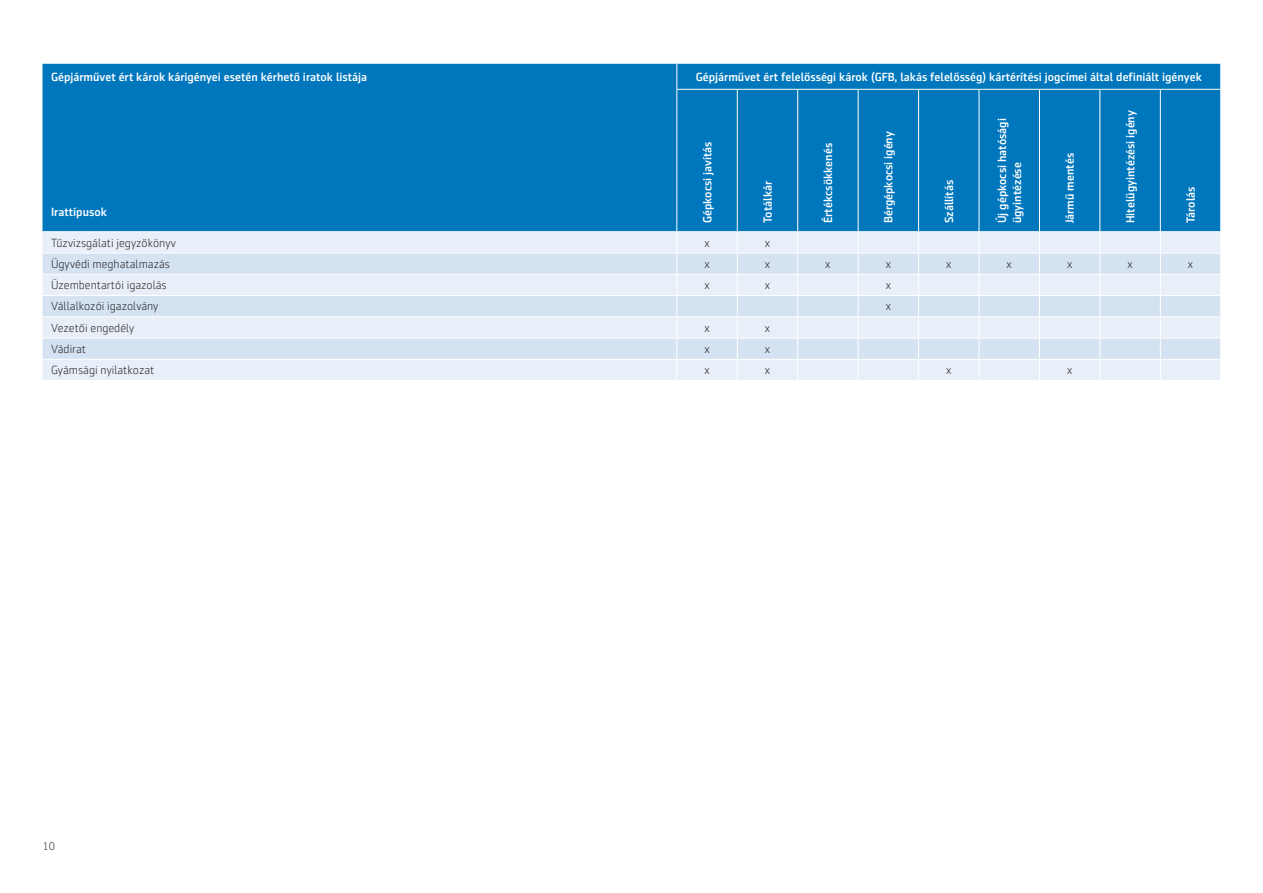
<style>
.page{position:relative;width:1263px;height:893px;background:#fff}
.page>*{position:absolute;margin:0;border:0;box-sizing:border-box;transform-origin:0 0}
.t1{font:500 12px/15px "Sentico Sans DT";color:#fff}
.t2{font:300 12px "Sentico Sans DT";color:#231f20}
.t3{font:300 11.25px "Sentico Sans DT";color:#231f20}
</style>
<div class="page">
<div style="left:43px;top:64px;width:1177px;height:167px;background:#0077bd"></div>
<div style="left:43px;top:232px;width:1177px;height:148px;background:#e8eff8"></div>
<svg style="left:43px;top:254px;width:1177px;height:105px;background:#dce7f4"></svg>
<hr style="left:43px;top:253px;width:694px;height:1px;background:#fff">
<hr style="left:737px;top:253px;width:61px;height:1px;background:#fff">
<hr style="left:798px;top:253px;width:60px;height:1px;background:#fff">
<hr style="left:858px;top:253px;width:60px;height:1px;background:#fff">
<hr style="left:918px;top:253px;width:61px;height:1px;background:#fff">
<hr style="left:979px;top:253px;width:60px;height:1px;background:#fff">
<hr style="left:1039px;top:253px;width:61px;height:1px;background:#fff">
<hr style="left:1100px;top:253px;width:60px;height:1px;background:#fff">
<hr style="left:1160px;top:253px;width:61px;height:1px;background:#fff">
<hr style="left:43px;top:274px;width:694px;height:1px;background:#fff">
<hr style="left:737px;top:274px;width:61px;height:1px;background:#fff">
<hr style="left:798px;top:274px;width:60px;height:1px;background:#fff">
<hr style="left:858px;top:274px;width:60px;height:1px;background:#fff">
<hr style="left:918px;top:274px;width:61px;height:1px;background:#fff">
<hr style="left:979px;top:274px;width:60px;height:1px;background:#fff">
<hr style="left:1039px;top:274px;width:61px;height:1px;background:#fff">
<hr style="left:1100px;top:274px;width:60px;height:1px;background:#fff">
<hr style="left:1160px;top:274px;width:61px;height:1px;background:#fff">
<hr style="left:43px;top:295px;width:694px;height:1px;background:#fff">
<hr style="left:737px;top:295px;width:61px;height:1px;background:#fff">
<hr style="left:798px;top:295px;width:60px;height:1px;background:#fff">
<hr style="left:858px;top:295px;width:60px;height:1px;background:#fff">
<hr style="left:918px;top:295px;width:61px;height:1px;background:#fff">
<hr style="left:979px;top:295px;width:60px;height:1px;background:#fff">
<hr style="left:1039px;top:295px;width:61px;height:1px;background:#fff">
<hr style="left:1100px;top:295px;width:60px;height:1px;background:#fff">
<hr style="left:1160px;top:295px;width:61px;height:1px;background:#fff">
<hr style="left:43px;top:316px;width:694px;height:1px;background:#fff">
<hr style="left:737px;top:316px;width:61px;height:1px;background:#fff">
<hr style="left:798px;top:316px;width:60px;height:1px;background:#fff">
<hr style="left:858px;top:316px;width:60px;height:1px;background:#fff">
<hr style="left:918px;top:316px;width:61px;height:1px;background:#fff">
<hr style="left:979px;top:316px;width:60px;height:1px;background:#fff">
<hr style="left:1039px;top:316px;width:61px;height:1px;background:#fff">
<hr style="left:1100px;top:316px;width:60px;height:1px;background:#fff">
<hr style="left:1160px;top:316px;width:61px;height:1px;background:#fff">
<hr style="left:43px;top:338px;width:694px;height:1px;background:#fff">
<hr style="left:737px;top:338px;width:61px;height:1px;background:#fff">
<hr style="left:798px;top:338px;width:60px;height:1px;background:#fff">
<hr style="left:858px;top:338px;width:60px;height:1px;background:#fff">
<hr style="left:918px;top:338px;width:61px;height:1px;background:#fff">
<hr style="left:979px;top:338px;width:60px;height:1px;background:#fff">
<hr style="left:1039px;top:338px;width:61px;height:1px;background:#fff">
<hr style="left:1100px;top:338px;width:60px;height:1px;background:#fff">
<hr style="left:1160px;top:338px;width:61px;height:1px;background:#fff">
<hr style="left:43px;top:359px;width:694px;height:1px;background:#fff">
<svg style="left:676px;top:232px;width:1px;height:148px"></svg>
<hr style="left:737px;top:359px;width:61px;height:1px;background:#fff">
<svg style="left:737px;top:232px;width:1px;height:148px"></svg>
<hr style="left:798px;top:359px;width:60px;height:1px;background:#fff">
<svg style="left:797px;top:232px;width:1px;height:148px"></svg>
<hr style="left:858px;top:359px;width:60px;height:1px;background:#fff">
<svg style="left:858px;top:232px;width:1px;height:148px"></svg>
<hr style="left:918px;top:359px;width:61px;height:1px;background:#fff">
<svg style="left:918px;top:232px;width:1px;height:148px"></svg>
<hr style="left:979px;top:359px;width:60px;height:1px;background:#fff">
<svg style="left:979px;top:232px;width:1px;height:148px"></svg>
<hr style="left:1039px;top:359px;width:61px;height:1px;background:#fff">
<svg style="left:1039px;top:232px;width:1px;height:148px"></svg>
<hr style="left:1100px;top:359px;width:60px;height:1px;background:#fff">
<svg style="left:1099px;top:232px;width:1px;height:148px"></svg>
<hr style="left:1160px;top:359px;width:61px;height:1px;background:#fff">
<svg style="left:1160px;top:232px;width:1px;height:148px"></svg>
<svg style="left:1220px;top:254px;width:1px;height:104px"></svg>
<svg style="left:676px;top:64px;width:1px;height:25px"></svg>
<svg style="left:1220px;top:64px;width:1px;height:25px"></svg>
<hr style="left:676px;top:89px;width:61px;height:1px;background:#fff">
<hr style="left:676px;top:90px;width:1px;height:141px;background:#fff">
<hr style="left:737px;top:89px;width:61px;height:1px;background:#fff">
<hr style="left:737px;top:90px;width:1px;height:141px;background:#fff">
<hr style="left:798px;top:89px;width:60px;height:1px;background:#fff">
<hr style="left:797px;top:90px;width:1px;height:141px;background:#fff">
<hr style="left:858px;top:89px;width:60px;height:1px;background:#fff">
<hr style="left:858px;top:90px;width:1px;height:141px;background:#fff">
<hr style="left:918px;top:89px;width:61px;height:1px;background:#fff">
<hr style="left:918px;top:90px;width:1px;height:141px;background:#fff">
<hr style="left:979px;top:89px;width:60px;height:1px;background:#fff">
<hr style="left:979px;top:90px;width:1px;height:141px;background:#fff">
<hr style="left:1039px;top:89px;width:61px;height:1px;background:#fff">
<hr style="left:1039px;top:90px;width:1px;height:141px;background:#fff">
<hr style="left:1100px;top:89px;width:60px;height:1px;background:#fff">
<hr style="left:1099px;top:90px;width:1px;height:141px;background:#fff">
<hr style="left:1160px;top:89px;width:61px;height:1px;background:#fff">
<hr style="left:1160px;top:90px;width:1px;height:141px;background:#fff">
<p class="t1" style="left:51px;top:70px;width:318px">Gépjárművet ért károk kárigényei esetén kérhető iratok listája</p>
<p class="t1" style="left:51px;top:205px;width:57px">Irattípusok</p>
<p class="t1" style="left:696px;top:70px;width:508px">Gépjárművet ért felelősségi károk (GFB, lakás felelősség) kártérítési jogcímei által definiált igények</p>
<p class="t1" style="left:701px;top:223px;width:83px;rotate:-90deg">Gépkocsi javítás</p>
<p class="t1" style="left:761px;top:223px;width:44px;rotate:-90deg">Totálkár</p>
<p class="t1" style="left:822px;top:223px;width:82px;rotate:-90deg">Értékcsökkenés</p>
<p class="t1" style="left:882px;top:223px;width:93px;rotate:-90deg">Bérgépkocsi igény</p>
<p class="t1" style="left:942px;top:223px;width:45px;rotate:-90deg">Szállítás</p>
<p class="t1" style="left:995px;top:223px;width:106px;rotate:-90deg">Új gépkocsi hatósági ügyintézése</p>
<p class="t1" style="left:1063px;top:223px;width:72px;rotate:-90deg">Jármű mentés</p>
<p class="t1" style="left:1124px;top:223px;width:114px;rotate:-90deg">Hitelügyintézési igény</p>
<p class="t1" style="left:1184px;top:223px;width:38px;rotate:-90deg">Tárolás</p>
<p class="t2" style="left:51px;top:238px;width:126px">Tűzvizsgálati jegyzőkönyv</p>
<p class="t2" style="left:704px;top:238px;width:7px">x</p>
<p class="t2" style="left:765px;top:238px;width:7px">x</p>
<p class="t2" style="left:51px;top:259px;width:120px">Ügyvédi meghatalmazás</p>
<p class="t2" style="left:704px;top:259px;width:7px">x</p>
<p class="t2" style="left:765px;top:259px;width:7px">x</p>
<p class="t2" style="left:825px;top:259px;width:7px">x</p>
<p class="t2" style="left:886px;top:259px;width:7px">x</p>
<p class="t2" style="left:946px;top:259px;width:7px">x</p>
<p class="t2" style="left:1007px;top:259px;width:7px">x</p>
<p class="t2" style="left:1067px;top:259px;width:7px">x</p>
<p class="t2" style="left:1127px;top:259px;width:7px">x</p>
<p class="t2" style="left:1188px;top:259px;width:7px">x</p>
<p class="t2" style="left:51px;top:281px;width:117px">Üzembentartói igazolás</p>
<p class="t2" style="left:704px;top:281px;width:7px">x</p>
<p class="t2" style="left:765px;top:281px;width:7px">x</p>
<p class="t2" style="left:886px;top:281px;width:7px">x</p>
<p class="t2" style="left:51px;top:302px;width:109px">Vállalkozói igazolvány</p>
<p class="t2" style="left:886px;top:302px;width:7px">x</p>
<p class="t2" style="left:51px;top:323px;width:85px">Vezetői engedély</p>
<p class="t2" style="left:704px;top:323px;width:7px">x</p>
<p class="t2" style="left:765px;top:323px;width:7px">x</p>
<p class="t2" style="left:51px;top:344px;width:37px">Vádirat</p>
<p class="t2" style="left:704px;top:344px;width:7px">x</p>
<p class="t2" style="left:765px;top:344px;width:7px">x</p>
<p class="t2" style="left:51px;top:366px;width:105px">Gyámsági nyilatkozat</p>
<p class="t2" style="left:704px;top:366px;width:7px">x</p>
<p class="t2" style="left:765px;top:366px;width:7px">x</p>
<p class="t2" style="left:946px;top:366px;width:7px">x</p>
<p class="t2" style="left:1067px;top:366px;width:7px">x</p>
<p class="t3" style="left:43px;top:842px;width:14px">10</p>
</div>
